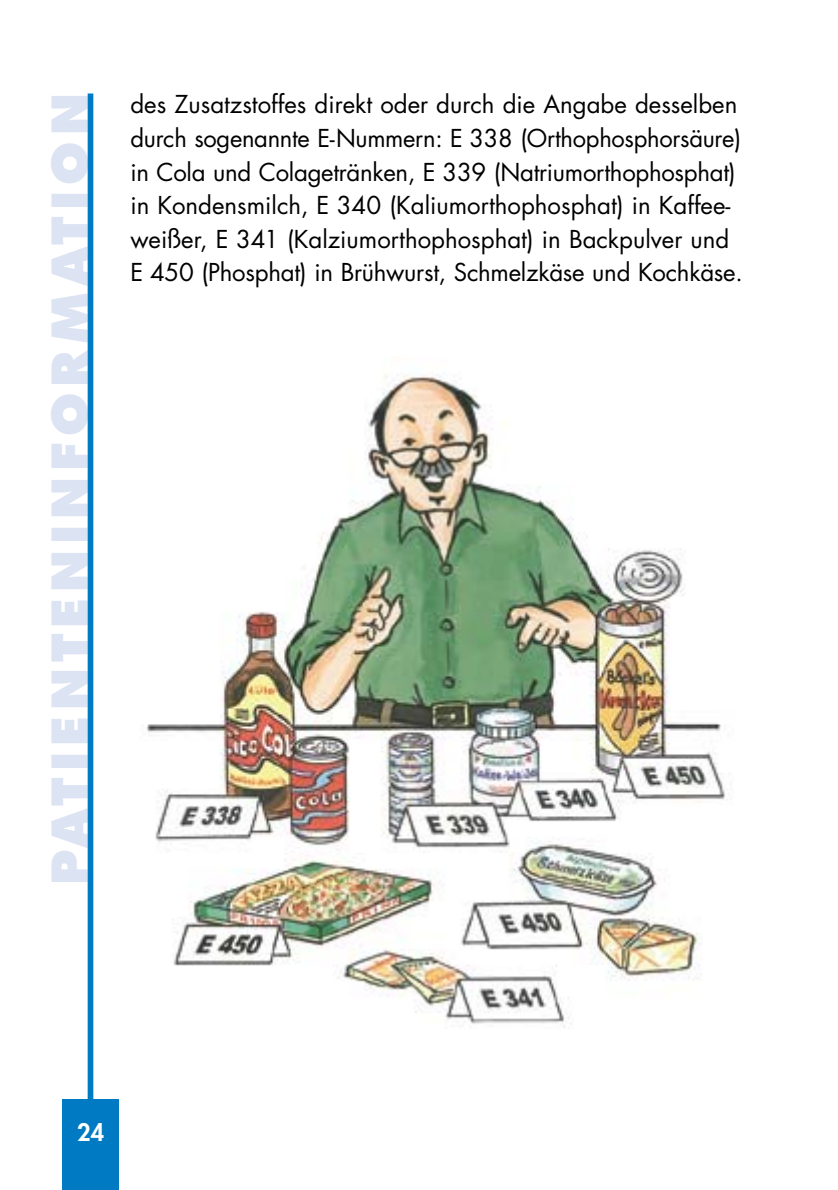
<style>
.page{position:relative;width:838px;height:1190px;background:#fff}
.page>*{position:absolute;margin:0;border:0;box-sizing:border-box;transform-origin:0 0}
.t1{font:800 48px "Futura";letter-spacing:.125em;color:#dce3f3}
.t2{font:24px/33.6px "Futura";color:#000}
.t3{font:800 23.4px "Futura";color:#fff}
</style>
<div class="page">
<div style="left:62px;top:1100px;width:57px;height:90px;background:#007ac2"></div>
<div style="left:88px;top:94px;width:5px;height:1020px;background:#007ac2"></div>
<img style="left:146px;top:374px;width:580px;height:654px">
<h1 class="t1" style="left:49px;top:885px;width:793px;rotate:-90deg">PATIENTENINFORMATION</h1>
<p class="t2" style="left:130px;top:90px;width:614px">des Zusatzstoffes direkt oder durch die Angabe desselben durch sogenannte E-Nummern: E 338 (Orthophosphorsäure) in Cola und Colagetränken, E 339 (Natriumorthophosphat) in Kondensmilch, E 340 (Kaliumorthophosphat) in Kaffee&shy;weißer, E 341 (Kalziumorthophosphat) in Backpulver und E 450 (Phosphat) in Brühwurst, Schmelzkäse und Kochkäse.</p>
<p class="t3" style="left:77px;top:1122px;width:29px">24</p>
</div>
